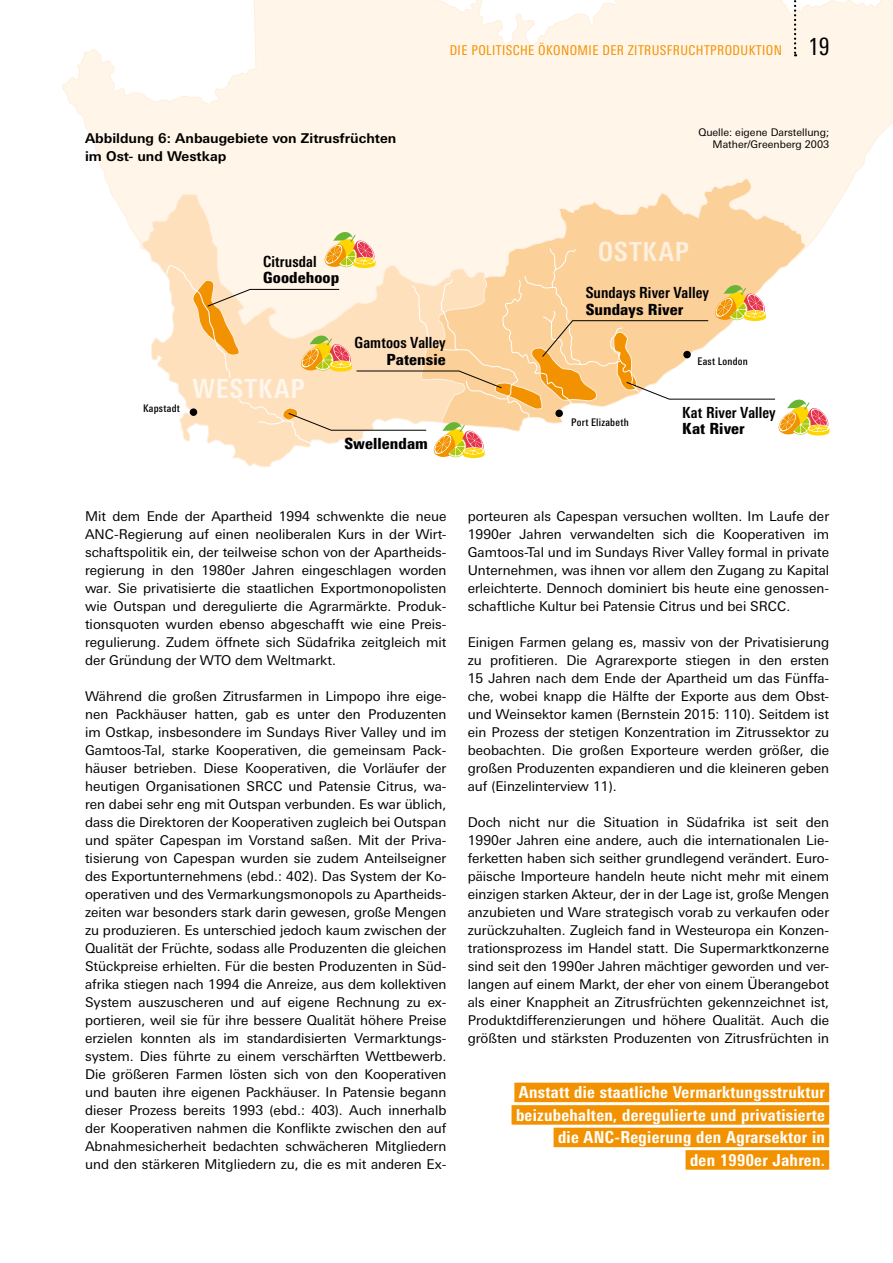
<style>
.page{position:relative;width:893px;height:1263px;background:#fff}
.page>*{position:absolute;margin:0;border:0;box-sizing:border-box;transform-origin:0 0}
.t1{font:700 condensed 26.4px "Linotype Univers";letter-spacing:.04em;color:#fff7ee}
.t2{font:700 condensed 26.4px "Linotype Univers";letter-spacing:.04em;color:#fef0de}
.t3{font:800 condensed 16.5px/22.5px "Linotype Univers";letter-spacing:.02em;color:#fff;text-align:right}
.t4{font:700 condensed 15.3px "Linotype Univers";letter-spacing:.005em;color:#000}
.t5{font:900 condensed 15.3px "Linotype Univers";letter-spacing:.005em;color:#000}
.t6{font:13.5px/18px "Linotype Univers Basic";color:#000;text-align:justify}
.t7{font:700 13.5px/18px "Linotype Univers Basic";color:#000}
.t8{font:condensed 13.5px "Linotype Univers";letter-spacing:.03em;color:#f39200}
.t9{font:10.5px/12px "Linotype Univers Basic";color:#000;text-align:right}
.t10{font:500 condensed 10.5px "Linotype Univers";letter-spacing:.025em;color:#000}
.s1{font-size:24px;color:#000}
</style>
<div class="page">
<svg style="left:62px;top:0;width:831px;height:248px"></svg>
<svg style="left:141px;top:193px;width:279px;height:274px"></svg>
<svg style="left:420px;top:177px;width:386px;height:102px;background:#fde5c6"></svg>
<svg style="left:164px;top:248px;width:475px;height:197px;background:#fee8ce"></svg>
<svg style="left:794px;top:0;width:2px;height:56px"></svg>
<svg style="left:323px;top:231px;width:53px;height:38px;background:#edc97f"></svg>
<svg style="left:192px;top:279px;width:638px;height:180px"></svg>
<div style="left:514px;top:1083px;width:315px;height:19px;background:#f39200"></div>
<div style="left:512px;top:1105px;width:317px;height:20px;background:#f39200"></div>
<div style="left:554px;top:1128px;width:275px;height:19px;background:#f39200"></div>
<div style="left:686px;top:1150px;width:143px;height:20px;background:#f39200"></div>
<p class="t7" style="left:85px;top:129px;width:313px">Abbildung 6: Anbaugebiete von Zitrusfrüchten im Ost- und Westkap</p>
<p class="t4" style="left:263px;top:252px;width:55px">Citrusdal</p>
<p class="t5" style="left:263px;top:268px;width:77px">Goodehoop</p>
<p class="t8" style="left:450px;top:43px;width:381px">DIE POLITISCHE ÖKONOMIE DER ZITRUSFRUCHTPRODUKTION <span class="s1">19</span></p>
<p class="t9" style="left:698px;top:126px;width:132px">Quelle: eigene Darstellung;<br>Mather/Greenberg 2003</p>
<h1 class="t2" style="left:598px;top:236px;width:92px">OSTKAP</h1>
<p class="t4" style="left:586px;top:283px;width:125px">Sundays River Valley</p>
<p class="t5" style="left:586px;top:300px;width:99px">Sundays River</p>
<p class="t10" style="left:143px;top:402px;width:38px">Kapstadt</p>
<h1 class="t1" style="left:192px;top:373px;width:114px">WESTKAP</h1>
<p class="t4" style="left:355px;top:334px;width:93px">Gamtoos Valley</p>
<p class="t5" style="left:386px;top:350px;width:61px">Patensie</p>
<p class="t5" style="left:344px;top:434px;width:85px">Swellendam</p>
<p class="t10" style="left:571px;top:416px;width:59px">Port Elizabeth</p>
<p class="t10" style="left:697px;top:355px;width:52px">East London</p>
<p class="t4" style="left:682px;top:403px;width:95px">Kat River Valley</p>
<p class="t5" style="left:682px;top:419px;width:64px">Kat River</p>
<p class="t6" style="left:85px;top:507px;width:363px">Mit dem Ende der Apartheid 1994 schwenkte die neue ANC-Regierung auf einen neoliberalen Kurs in der Wirt&shy;schaftspolitik ein, der teilweise schon von der Apartheids&shy;regierung in den 1980er Jahren eingeschlagen worden war. Sie privatisierte die staatlichen Exportmonopolisten wie Outspan und deregulierte die Agrarmärkte. Produk&shy;tionsquoten wurden ebenso abgeschafft wie eine Preis&shy;regulierung. Zudem öffnete sich Südafrika zeitgleich mit der Gründung der WTO dem Weltmarkt.</p>
<p class="t6" style="left:85px;top:687px;width:363px">Während die großen Zitrusfarmen in Limpopo ihre eige&shy;nen Packhäuser hatten, gab es unter den Produzenten im Ostkap, insbesondere im Sundays River Valley und im Gamtoos-Tal, starke Kooperativen, die gemeinsam Pack&shy;häuser betrieben. Diese Kooperativen, die Vorläufer der heutigen Organisationen SRCC und Patensie Citrus, wa&shy;ren dabei sehr eng mit Outspan verbunden. Es war üblich, dass die Direktoren der Kooperativen zugleich bei Outspan und später Capespan im Vorstand saßen. Mit der Priva&shy;tisierung von Capespan wurden sie zudem Anteilseigner des Exportunternehmens (ebd.: 402). Das System der Ko&shy;operativen und des Vermarkungsmonopols zu Apartheids&shy;zeiten war besonders stark darin gewesen, große Mengen zu produzieren. Es unterschied jedoch kaum zwischen der Qualität der Früchte, sodass alle Produzenten die gleichen Stückpreise erhielten. Für die besten Produzenten in Süd&shy;afrika stiegen nach 1994 die Anreize, aus dem kollektiven System auszuscheren und auf eigene Rechnung zu ex&shy;portieren, weil sie für ihre bessere Qualität höhere Preise erzielen konnten als im standardisierten Vermarktungs&shy;system. Dies führte zu einem verschärften Wettbewerb.<br>Die größeren Farmen lösten sich von den Kooperativen und bauten ihre eigenen Packhäuser. In Patensie begann dieser Prozess bereits 1993 (ebd.: 403). Auch innerhalb der Kooperativen nahmen die Konflikte zwischen den auf Abnahmesicherheit bedachten schwächeren Mitgliedern und den stärkeren Mitgliedern zu, die es mit anderen Ex-</p>
<p class="t6" style="left:468px;top:507px;width:363px">porteuren als Capespan versuchen wollten. Im Laufe der 1990er Jahren verwandelten sich die Kooperativen im Gamtoos-Tal und im Sundays River Valley formal in private Unternehmen, was ihnen vor allem den Zugang zu Kapital erleichterte. Dennoch dominiert bis heute eine genossen&shy;schaftliche Kultur bei Patensie Citrus und bei SRCC.</p>
<p class="t6" style="left:468px;top:633px;width:363px">Einigen Farmen gelang es, massiv von der Privatisierung zu profitieren. Die Agrarexporte stiegen in den ersten 15 Jahren nach dem Ende der Apartheid um das Fünffa&shy;che, wobei knapp die Hälfte der Exporte aus dem Obst&shy;und Weinsektor kamen (Bernstein 2015: 110). Seitdem ist ein Prozess der stetigen Konzentration im Zitrussektor zu beobachten. Die großen Exporteure werden größer, die großen Produzenten expandieren und die kleineren geben auf (Einzelinterview 11).</p>
<p class="t6" style="left:468px;top:813px;width:363px">Doch nicht nur die Situation in Südafrika ist seit den 1990er Jahren eine andere, auch die internationalen Lie&shy;ferketten haben sich seither grundlegend verändert. Euro&shy;päische Importeure handeln heute nicht mehr mit einem einzigen starken Akteur, der in der Lage ist, große Mengen anzubieten und Ware strategisch vorab zu verkaufen oder zurückzuhalten. Zugleich fand in Westeuropa ein Konzen&shy;trationsprozess im Handel statt. Die Supermarktkonzerne sind seit den 1990er Jahren mächtiger geworden und ver&shy;langen auf einem Markt, der eher von einem Überangebot als einer Knappheit an Zitrusfrüchten gekennzeichnet ist, Produktdifferenzierungen und höhere Qualität. Auch die größten und stärksten Produzenten von Zitrusfrüchten in</p>
<p class="t3" style="left:516px;top:1081px;width:310px">Anstatt die staatliche Vermarktungsstruktur beizubehalten, deregulierte und privatisierte die ANC-Regierung den Agrarsektor in<br>den 1990er Jahren.</p>
</div>
